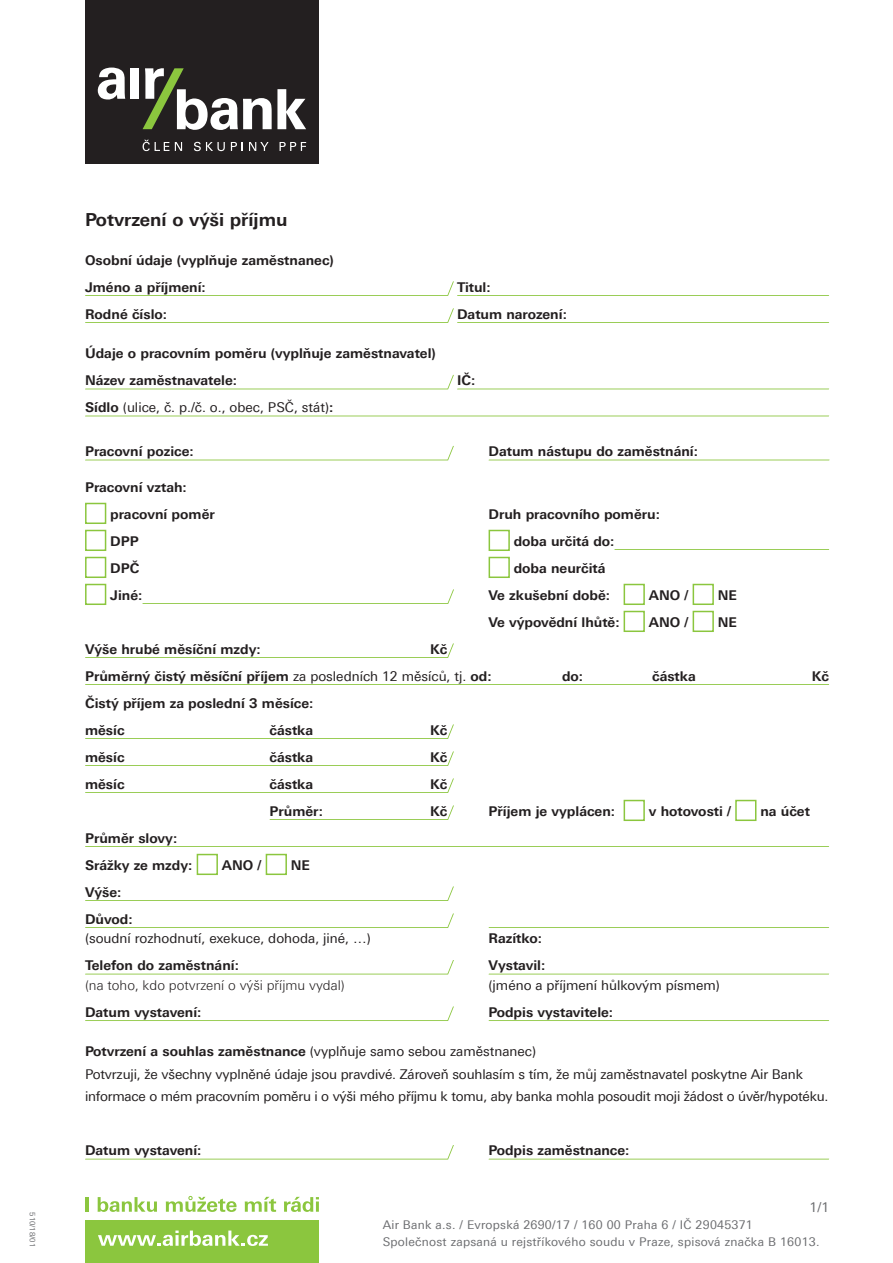
<style>
.page{position:relative;width:893px;height:1263px;background:#fff}
.page>*{position:absolute;margin:0;border:0;box-sizing:border-box;transform-origin:0 0}
.t1{font:700 18px "Linotype Univers 630";color:#231f20}
.form{font:700 13.5px "Linotype Univers 630";color:#231f20}
.form-2{font:13.5px "Linotype Univers 430";letter-spacing:-.01em;color:#231f20}
.form-3{font:300 13.5px "Linotype Univers 330";color:#231f20}
.pagination{font:13.5px "Linotype Univers 430";color:#6c6d70}
.t2{font:12px/17.1px "Linotype Univers 430";letter-spacing:.02em;color:#6c6d70}
.t3{font:7.5px "Linotype Univers 430";color:#6c6d70}
.s1{font-family:"Linotype Univers 630";font-weight:700}
.s2{font-family:"Linotype Univers 430";font-weight:400}
</style>
<div class="page">
<hr style="left:85px;top:1197px;width:3px;height:15px;background:#8bc63e">
<svg style="left:98px;top:1197px;width:59px;height:15px"></svg>
<svg style="left:166px;top:1196px;width:71px;height:16px"></svg>
<svg style="left:245px;top:1197px;width:31px;height:15px"></svg>
<svg style="left:284px;top:1197px;width:35px;height:15px"></svg>
<div style="left:85px;top:1220px;width:234px;height:43px;background:#8bc63e"></div>
<svg style="left:98px;top:1230px;width:170px;height:16px"></svg>
<div style="left:85px;top:0;width:234px;height:164px;background:#231f20"></div>
<svg style="left:98px;top:68px;width:27px;height:31px"></svg>
<div style="left:130px;top:68px;width:9px;height:31px;background:#fff"></div>
<svg style="left:143px;top:68px;width:163px;height:62px"></svg>
<svg style="left:175px;top:142px;width:7px;height:9px"></svg>
<svg style="left:194px;top:142px;width:31px;height:9px"></svg>
<svg style="left:231px;top:142px;width:12px;height:9px"></svg>
<svg style="left:249px;top:142px;width:20px;height:9px"></svg>
<svg style="left:280px;top:142px;width:26px;height:9px"></svg>
<svg style="left:143px;top:140px;width:26px;height:11px"></svg>
<div style="left:85px;top:503px;width:21px;height:21px;border:2px solid #8bc63e"></div>
<div style="left:85px;top:530px;width:21px;height:21px;border:2px solid #8bc63e"></div>
<div style="left:489px;top:530px;width:21px;height:21px;border:2px solid #8bc63e"></div>
<div style="left:85px;top:557px;width:21px;height:21px;border:2px solid #8bc63e"></div>
<div style="left:489px;top:557px;width:21px;height:21px;border:2px solid #8bc63e"></div>
<div style="left:85px;top:584px;width:21px;height:21px;border:2px solid #8bc63e"></div>
<div style="left:624px;top:584px;width:21px;height:21px;border:2px solid #8bc63e"></div>
<div style="left:693px;top:584px;width:21px;height:21px;border:2px solid #8bc63e"></div>
<div style="left:624px;top:611px;width:21px;height:21px;border:2px solid #8bc63e"></div>
<div style="left:693px;top:611px;width:21px;height:21px;border:2px solid #8bc63e"></div>
<div style="left:624px;top:800px;width:21px;height:21px;border:2px solid #8bc63e"></div>
<div style="left:735px;top:800px;width:21px;height:21px;border:2px solid #8bc63e"></div>
<div style="left:197px;top:854px;width:21px;height:21px;border:2px solid #8bc63e"></div>
<div style="left:266px;top:854px;width:21px;height:21px;border:2px solid #8bc63e"></div>
<svg style="left:85px;top:281px;width:369px;height:15px"></svg>
<hr style="left:457px;top:295px;width:372px;height:1px;background:#8bc63e">
<svg style="left:85px;top:308px;width:369px;height:15px"></svg>
<hr style="left:457px;top:322px;width:372px;height:1px;background:#8bc63e">
<svg style="left:85px;top:375px;width:369px;height:14px"></svg>
<hr style="left:457px;top:389px;width:372px;height:1px;background:#8bc63e">
<hr style="left:85px;top:416px;width:744px;height:1px;background:#8bc63e">
<svg style="left:85px;top:446px;width:369px;height:14px"></svg>
<hr style="left:489px;top:460px;width:341px;height:1px;background:#8bc63e">
<hr style="left:614px;top:549px;width:215px;height:1px;background:#8bc63e">
<svg style="left:142px;top:589px;width:312px;height:15px"></svg>
<svg style="left:85px;top:643px;width:369px;height:15px"></svg>
<hr style="left:85px;top:684px;width:744px;height:1px;background:#8bc63e">
<svg style="left:85px;top:724px;width:369px;height:15px"></svg>
<svg style="left:85px;top:751px;width:369px;height:15px"></svg>
<svg style="left:85px;top:778px;width:369px;height:15px"></svg>
<svg style="left:270px;top:805px;width:184px;height:15px"></svg>
<hr style="left:85px;top:846px;width:744px;height:1px;background:#8bc63e">
<svg style="left:85px;top:886px;width:369px;height:15px"></svg>
<svg style="left:85px;top:913px;width:369px;height:15px"></svg>
<hr style="left:489px;top:927px;width:340px;height:1px;background:#8bc63e">
<svg style="left:85px;top:960px;width:369px;height:14px"></svg>
<hr style="left:489px;top:974px;width:340px;height:1px;background:#8bc63e">
<svg style="left:85px;top:1006px;width:369px;height:15px"></svg>
<hr style="left:489px;top:1020px;width:340px;height:1px;background:#8bc63e">
<svg style="left:85px;top:1145px;width:369px;height:14px"></svg>
<hr style="left:489px;top:1159px;width:340px;height:1px;background:#8bc63e">
<p class="t3" style="left:37px;top:1212px;width:36px;rotate:90deg">510/18/01</p>
<h1 class="t1" style="left:85px;top:208px;width:204px">Potvrzení o výši příjmu</h1>
<h2 class="form" style="left:85px;top:252px;width:250px">Osobní údaje (vyplňuje zaměstnanec)</h2>
<p class="form" style="left:85px;top:279px;width:122px">Jméno a příjmení:</p>
<p class="form" style="left:457px;top:279px;width:35px">Titul:</p>
<p class="form" style="left:85px;top:306px;width:84px">Rodné číslo:</p>
<p class="form" style="left:457px;top:306px;width:111px">Datum narození:</p>
<h2 class="form" style="left:85px;top:345px;width:352px">Údaje o pracovním poměru (vyplňuje zaměstnavatel)</h2>
<p class="form" style="left:85px;top:372px;width:154px">Název zaměstnavatele:</p>
<p class="form" style="left:457px;top:372px;width:20px">IČ:</p>
<p class="form-2" style="left:85px;top:400px;width:250px"><span class="s1">Sídlo</span> (ulice, č. p./č. o., obec, PSČ, stát)<span class="s1">:</span></p>
<p class="form" style="left:85px;top:443px;width:110px">Pracovní pozice:</p>
<p class="form" style="left:489px;top:443px;width:211px">Datum nástupu do zaměstnání:</p>
<p class="form" style="left:85px;top:479px;width:103px">Pracovní vztah:</p>
<p class="form" style="left:110px;top:506px;width:106px">pracovní poměr</p>
<p class="form" style="left:489px;top:506px;width:173px">Druh pracovního poměru:</p>
<p class="form" style="left:110px;top:533px;width:30px">DPP</p>
<p class="form" style="left:514px;top:533px;width:102px">doba určitá do:</p>
<p class="form" style="left:110px;top:560px;width:31px">DPČ</p>
<p class="form" style="left:514px;top:560px;width:93px">doba neurčitá</p>
<p class="form" style="left:110px;top:587px;width:34px">Jiné:</p>
<p class="form" style="left:489px;top:587px;width:123px">Ve zkušební době:</p>
<p class="form" style="left:649px;top:587px;width:41px">ANO /</p>
<p class="form" style="left:718px;top:587px;width:21px">NE</p>
<p class="form" style="left:489px;top:614px;width:133px">Ve výpovědní lhůtě:</p>
<p class="form" style="left:649px;top:614px;width:41px">ANO /</p>
<p class="form" style="left:718px;top:614px;width:21px">NE</p>
<p class="form" style="left:85px;top:641px;width:177px">Výše hrubé měsíční mzdy:</p>
<p class="form" style="left:430px;top:641px;width:19px">Kč</p>
<p class="form" style="left:85px;top:668px;width:408px">Průměrný čistý měsíční příjem <span class="s2">za posledních 12 měsíců, tj.</span> od:</p>
<p class="form" style="left:562px;top:668px;width:23px">do:</p>
<p class="form" style="left:652px;top:668px;width:45px">částka</p>
<p class="form" style="left:812px;top:668px;width:19px">Kč</p>
<p class="form" style="left:85px;top:695px;width:230px">Čistý příjem za poslední 3 měsíce:</p>
<p class="form" style="left:85px;top:722px;width:41px">měsíc</p>
<p class="form" style="left:270px;top:722px;width:45px">částka</p>
<p class="form" style="left:430px;top:722px;width:19px">Kč</p>
<p class="form" style="left:85px;top:749px;width:41px">měsíc</p>
<p class="form" style="left:270px;top:749px;width:45px">částka</p>
<p class="form" style="left:430px;top:749px;width:19px">Kč</p>
<p class="form" style="left:85px;top:776px;width:41px">měsíc</p>
<p class="form" style="left:270px;top:776px;width:45px">částka</p>
<p class="form" style="left:430px;top:776px;width:19px">Kč</p>
<p class="form" style="left:270px;top:803px;width:55px">Průměr:</p>
<p class="form" style="left:430px;top:803px;width:19px">Kč</p>
<p class="form" style="left:489px;top:803px;width:128px">Příjem je vyplácen:</p>
<p class="form" style="left:649px;top:803px;width:84px">v hotovosti /</p>
<p class="form" style="left:760px;top:803px;width:51px">na účet</p>
<p class="form" style="left:85px;top:830px;width:94px">Průměr slovy:</p>
<p class="form" style="left:85px;top:857px;width:109px">Srážky ze mzdy:</p>
<p class="form" style="left:222px;top:857px;width:41px">ANO /</p>
<p class="form" style="left:291px;top:857px;width:21px">NE</p>
<p class="form" style="left:85px;top:884px;width:38px">Výše:</p>
<p class="form" style="left:85px;top:911px;width:49px">Důvod:</p>
<p class="form-2" style="left:85px;top:931px;width:287px">(soudní rozhodnutí, exekuce, dohoda, jiné, …)</p>
<p class="form" style="left:489px;top:930px;width:55px">Razítko:</p>
<p class="form" style="left:85px;top:957px;width:155px">Telefon do zaměstnání:</p>
<p class="form" style="left:489px;top:957px;width:58px">Vystavil:</p>
<p class="form-3" style="left:85px;top:977px;width:261px">(na toho, kdo potvrzení o výši příjmu vydal)</p>
<p class="form-2" style="left:489px;top:977px;width:233px">(jméno a příjmení hůlkovým písmem)</p>
<p class="form" style="left:85px;top:1004px;width:118px">Datum vystavení:</p>
<p class="form" style="left:489px;top:1004px;width:126px">Podpis vystavitele:</p>
<p class="form-2" style="left:85px;top:1044px;width:453px"><span class="s1">Potvrzení a souhlas zaměstnance</span> (vyplňuje samo sebou zaměstnanec)</p>
<p class="form-2" style="left:85px;top:1066px;width:719px">Potvrzuji, že všechny vyplněné údaje jsou pravdivé. Zároveň souhlasím s tím, že můj zaměstnavatel poskytne Air Bank</p>
<p class="form-2" style="left:85px;top:1089px;width:745px">informace o mém pracovním poměru i o výši mého příjmu k tomu, aby banka mohla posoudit moji žádost o úvěr/hypotéku.</p>
<p class="form" style="left:85px;top:1142px;width:118px">Datum vystavení:</p>
<p class="form" style="left:489px;top:1142px;width:142px">Podpis zaměstnance:</p>
<p class="pagination" style="left:810px;top:1199px;width:21px">1/1</p>
<p class="t2" style="left:383px;top:1216px;width:438px">Air Bank a.s. / Evropská 2690/17 / 160 00 Praha 6 / IČ 29045371<br>Společnost zapsaná u rejstříkového soudu v Praze, spisová značka B 16013.</p>
</div>
